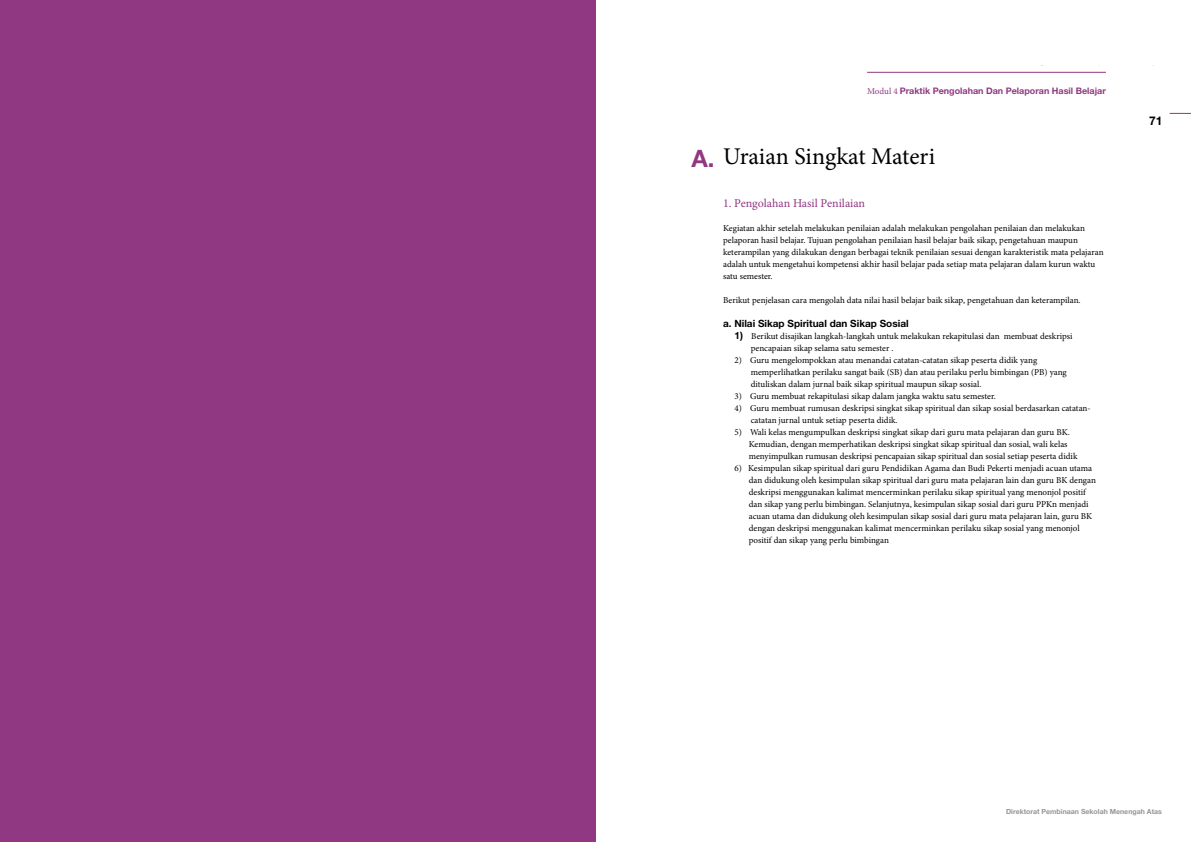
<style>
.page{position:relative;width:1191px;height:842px;background:#fff}
.page>*{position:absolute;margin:0;border:0;box-sizing:border-box;transform-origin:0 0}
.t1{font:24px "Minion Pro";letter-spacing:-.005em;color:#000}
.t2{font:700 24px "Helvetica Neue";color:#903882}
.t3{font:12px "Minion Pro";letter-spacing:-.005em;color:#903882}
.t4{font:700 12px "Helvetica Neue";color:#000}
.t5{font:700 10px "Helvetica Neue";color:#000}
.t6{font:9px/12px "Minion Pro";color:#000}
.t7{font:700 9px "Helvetica Neue";color:#903882}
.t8{font:700 7px "Helvetica Neue";color:#939598}
.s1{font-family:"Minion Pro";font-weight:400}
.s2{font-family:"Helvetica Neue";font-weight:700;font-size:10px}
</style>
<div class="page">
<svg style="left:1169px;top:113px;width:22px;height:1px"></svg>
<hr style="left:867px;top:72px;width:239px;height:1px;background:#903882">
<div style="left:0;top:0;width:595px;height:842px;background:#903882"></div>
<p class="t7" style="left:867px;top:84px;width:240px"><span class="s1">Modul 4</span> Praktik Pengolahan Dan Pelaporan Hasil Belajar</p>
<h1 class="t2" style="left:691px;top:140px;width:25px">A.</h1>
<h1 class="t1" style="left:723px;top:140px;width:213px">Uraian Singkat Materi</h1>
<h2 class="t3" style="left:723px;top:195px;width:144px">1. Pengolahan Hasil Penilaian</h2>
<p class="t6" style="left:723px;top:222px;width:382px">Kegiatan akhir setelah melakukan penilaian adalah melakukan pengolahan penilaian dan melakukan pelaporan hasil belajar. Tujuan pengolahan penilaian hasil belajar baik sikap, pengetahuan maupun keterampilan yang dilakukan dengan berbagai teknik penilaian sesuai dengan karakteristik mata pelajaran adalah untuk mengetahui kompetensi akhir hasil belajar pada setiap mata pelajaran dalam kurun waktu satu semester.</p>
<p class="t6" style="left:723px;top:294px;width:359px">Berikut penjelasan cara mengolah data nilai hasil belajar baik sikap, pengetahuan dan keterampilan.</p>
<p class="t5" style="left:723px;top:315px;width:187px">a. Nilai Sikap Spiritual dan Sikap Sosial</p>
<p class="t6" style="left:751px;top:330px;width:323px;text-indent:-16px"><span class="s2">1)</span> Berikut disajikan langkah-langkah untuk melakukan rekapitulasi dan membuat deskripsi pencapaian sikap selama satu semester .</p>
<p class="t6" style="left:751px;top:354px;width:317px;text-indent:-16px">2) Guru mengelompokkan atau menandai catatan-catatan sikap peserta didik yang memperlihatkan perilaku sangat baik (SB) dan atau perilaku perlu bimbingan (PB) yang dituliskan dalam jurnal baik sikap spiritual maupun sikap sosial.</p>
<p class="t6" style="left:734px;top:390px;width:263px">3) Guru membuat rekapitulasi sikap dalam jangka waktu satu semester.</p>
<p class="t6" style="left:751px;top:402px;width:341px;text-indent:-16px">4) Guru membuat rumusan deskripsi singkat sikap spiritual dan sikap sosial berdasarkan catatan&shy;catatan jurnal untuk setiap peserta didik.</p>
<p class="t6" style="left:748px;top:426px;width:330px;text-indent:-14px">5) Wali kelas mengumpulkan deskripsi singkat sikap dari guru mata pelajaran dan guru BK.<br>Kemudian, dengan memperhatikan deskripsi singkat sikap spiritual dan sosial, wali kelas menyimpulkan rumusan deskripsi pencapaian sikap spiritual dan sosial setiap peserta didik</p>
<p class="t6" style="left:748px;top:462px;width:349px;text-indent:-14px">6) Kesimpulan sikap spiritual dari guru Pendidikan Agama dan Budi Pekerti menjadi acuan utama dan didukung oleh kesimpulan sikap spiritual dari guru mata pelajaran lain dan guru BK dengan deskripsi menggunakan kalimat mencerminkan perilaku sikap spiritual yang menonjol positif dan sikap yang perlu bimbingan. Selanjutnya, kesimpulan sikap sosial dari guru PPKn menjadi acuan utama dan didukung oleh kesimpulan sikap sosial dari guru mata pelajaran lain, guru BK dengan deskripsi menggunakan kalimat mencerminkan perilaku sikap sosial yang menonjol positif dan sikap yang perlu bimbingan</p>
<h2 class="t4" style="left:1149px;top:111px;width:15px">71</h2>
<p class="t8" style="left:1006px;top:806px;width:157px">Direktorat Pembinaan Sekolah Menengah Atas</p>
</div>
